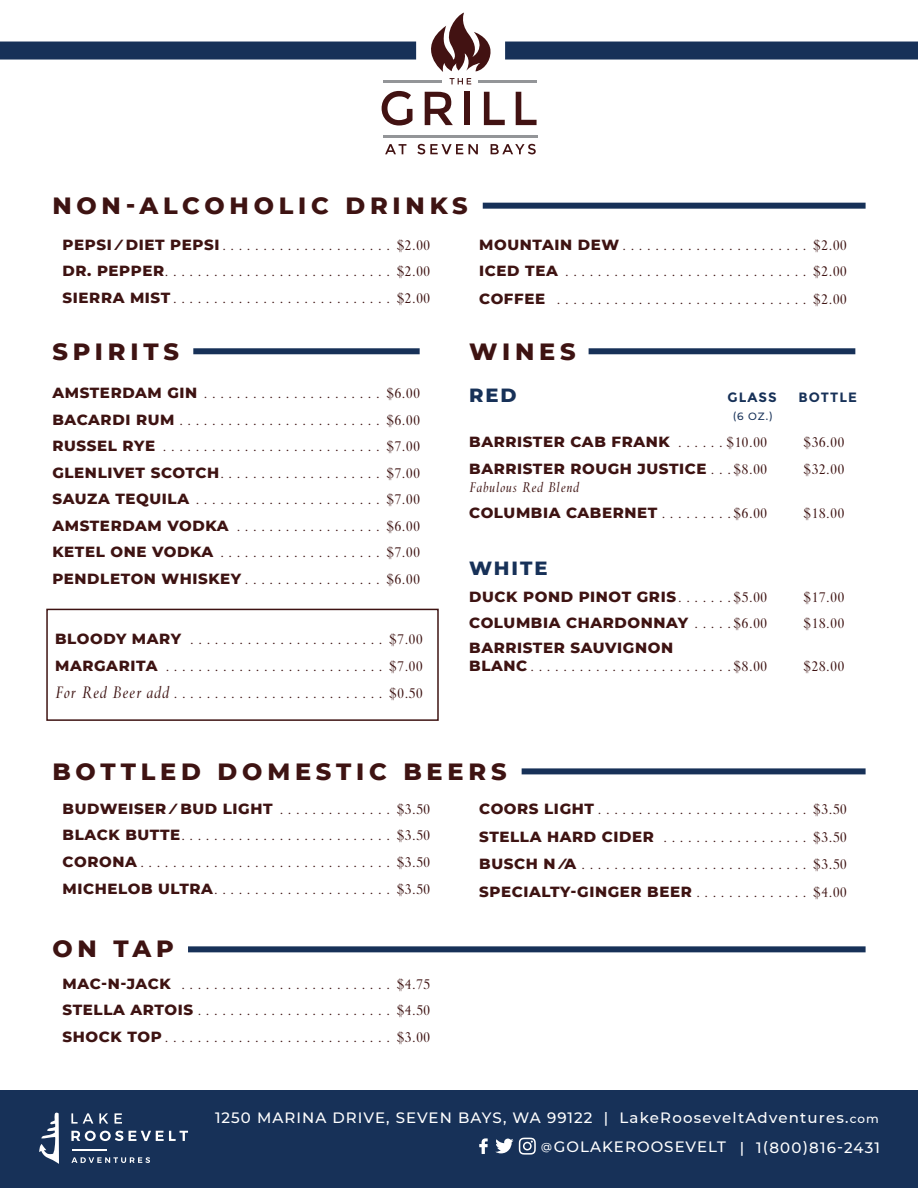
<style>
.page{position:relative;width:918px;height:1188px;background:#fff}
.page>*{position:absolute;margin:0;border:0;box-sizing:border-box;transform-origin:0 0}
.t1{font:800 24px "Montserrat";letter-spacing:.2em;color:#3e1312}
.t2{font:800 19.5px "Montserrat";letter-spacing:.1em;color:#173158}
.t3{font:16.5px/26.5px "Spectrum MT Std";letter-spacing:.04em;color:#3e1312;text-align:justify}
.t4{font:italic 16.5px "Spectrum MT Std";letter-spacing:.04em;color:#3e1312}
.t5{font:800 15px "Montserrat";letter-spacing:.04em;color:#3e1312}
.t6{font:500 15px "Montserrat";letter-spacing:.07em;color:#fff}
.t7{font:700 13.5px "Montserrat";letter-spacing:.08em;color:#173158}
.t8{font:500 10.5px "Montserrat";color:#173158}
.s1{font-family:"Montserrat";font-weight:800;font-size:15px}
.s2{font-family:"Spectrum MT Std";font-weight:400;font-size:16.5px}
.s3{font-style:italic;font-size:19.5px}
.s4{font-size:12px}
.s5{font-size:10.5px}
</style>
<div class="page">
<div style="left:0;top:1091px;width:918px;height:97px;background:#173158"></div>
<svg style="left:382px;top:91px;width:31px;height:35px"></svg>
<svg style="left:425px;top:92px;width:28px;height:33px"></svg>
<div style="left:464px;top:92px;width:6px;height:33px;background:#421212"></div>
<svg style="left:484px;top:92px;width:21px;height:33px"></svg>
<svg style="left:516px;top:92px;width:21px;height:33px"></svg>
<svg style="left:385px;top:144px;width:21px;height:10px"></svg>
<svg style="left:417px;top:144px;width:61px;height:10px"></svg>
<svg style="left:491px;top:144px;width:45px;height:10px"></svg>
<svg style="left:450px;top:78px;width:21px;height:6px"></svg>
<hr style="left:383px;top:80px;width:59px;height:3px;background:#939598">
<hr style="left:479px;top:80px;width:58px;height:3px;background:#939598">
<hr style="left:383px;top:135px;width:154px;height:3px;background:#939598">
<svg style="left:414px;top:13px;width:77px;height:59px"></svg>
<svg style="left:71px;top:1157px;width:79px;height:6px"></svg>
<svg style="left:71px;top:1113px;width:22px;height:11px"></svg>
<svg style="left:99px;top:1113px;width:9px;height:11px"></svg>
<svg style="left:115px;top:1113px;width:7px;height:11px"></svg>
<svg style="left:71px;top:1131px;width:52px;height:10px"></svg>
<svg style="left:129px;top:1131px;width:59px;height:10px"></svg>
<svg style="left:39px;top:1113px;width:20px;height:51px"></svg>
<hr style="left:72px;top:1149px;width:35px;height:2px;background:#fff">
<div style="left:193px;top:348px;width:227px;height:6px;background:#173158"></div>
<div style="left:483px;top:203px;width:383px;height:6px;background:#173158"></div>
<div style="left:522px;top:768px;width:344px;height:6px;background:#173158"></div>
<div style="left:188px;top:946px;width:678px;height:6px;background:#173158"></div>
<div style="left:589px;top:348px;width:266px;height:6px;background:#173158"></div>
<div style="left:0;top:42px;width:416px;height:18px;background:#173158"></div>
<div style="left:505px;top:42px;width:413px;height:18px;background:#173158"></div>
<svg style="left:495px;top:1138px;width:41px;height:17px"></svg>
<svg style="left:479px;top:1138px;width:9px;height:16px"></svg>
<div style="left:46px;top:609px;width:393px;height:112px;border:2px solid #3e1312"></div>
<h1 class="t1" style="left:52px;top:188px;width:417px">NON-ALCOHOLIC DRINKS</h1>
<p class="t3" style="left:63px;top:232px;width:369px"><span class="s1">PEPSI / DIET PEPSI</span> . . . . . . . . . . . . . . . . . . . . . $2.00<br><span class="s1">DR. PEPPER</span> . . . . . . . . . . . . . . . . . . . . . . . . . . . . $2.00<br><span class="s1">SIERRA MIST</span> . . . . . . . . . . . . . . . . . . . . . . . . . . . $2.00</p>
<p class="t3" style="left:479px;top:231px;width:369px;line-height:27.2px"><span class="s1">MOUNTAIN DEW</span> . . . . . . . . . . . . . . . . . . . . . . . $2.00<br><span class="s1">ICED TEA</span> . . . . . . . . . . . . . . . . . . . . . . . . . . . . . . $2.00<br><span class="s1">COFFEE</span> . . . . . . . . . . . . . . . . . . . . . . . . . . . . . . . $2.00</p>
<h1 class="t1" style="left:52px;top:334px;width:128px">SPIRITS</h1>
<h1 class="t1" style="left:469px;top:334px;width:108px">WINES</h1>
<p class="t3" style="left:52px;top:380px;width:369px"><span class="s1">AMSTERDAM GIN</span> . . . . . . . . . . . . . . . . . . . . . . $6.00<br><span class="s1">BACARDI RUM</span> . . . . . . . . . . . . . . . . . . . . . . . . . $6.00<br><span class="s1">RUSSEL RYE</span> . . . . . . . . . . . . . . . . . . . . . . . . . . . $7.00<br><span class="s1">GLENLIVET SCOTCH</span> . . . . . . . . . . . . . . . . . . . . $7.00<br><span class="s1">SAUZA TEQUILA</span> . . . . . . . . . . . . . . . . . . . . . . . $7.00<br><span class="s1">AMSTERDAM VODKA</span> . . . . . . . . . . . . . . . . . . $6.00<br><span class="s1">KETEL ONE VODKA</span> . . . . . . . . . . . . . . . . . . . . $7.00<br><span class="s1">PENDLETON WHISKEY</span> . . . . . . . . . . . . . . . . . $6.00</p>
<p class="t2" style="left:469px;top:381px;width:49px">RED</p>
<p class="t7" style="left:728px;top:390px;width:51px">GLASS</p>
<p class="t7" style="left:798px;top:390px;width:60px">BOTTLE</p>
<p class="t8" style="left:733px;top:409px;width:42px">(6 OZ.)</p>
<p class="t5" style="left:469px;top:431px;width:299px">BARRISTER CAB FRANK <span class="s2">. . . . . $10.00</span></p>
<p class="t3" style="left:803px;top:429px;width:42px">$36.00</p>
<p class="t5" style="left:469px;top:457px;width:299px">BARRISTER ROUGH JUSTICE <span class="s2">. . $8.00</span></p>
<p class="t3" style="left:803px;top:456px;width:42px">$32.00</p>
<p class="t4" style="left:469px;top:478px;width:111px">Fabulous Red Blend</p>
<p class="t5" style="left:469px;top:502px;width:299px">COLUMBIA CABERNET <span class="s2">. . . . . . . . . $6.00</span></p>
<p class="t3" style="left:803px;top:500px;width:42px">$18.00</p>
<p class="t2" style="left:469px;top:554px;width:80px">WHITE</p>
<p class="t5" style="left:469px;top:585px;width:299px">DUCK POND PINOT GRIS <span class="s2">. . . . . . $5.00</span></p>
<p class="t3" style="left:803px;top:584px;width:42px">$17.00</p>
<p class="t5" style="left:469px;top:612px;width:299px">COLUMBIA CHARDONNAY <span class="s2">. . . . $6.00</span></p>
<p class="t3" style="left:803px;top:611px;width:42px">$18.00</p>
<p class="t5" style="left:469px;top:637px;width:205px">BARRISTER SAUVIGNON</p>
<p class="t3" style="left:469px;top:653px;width:299px"><span class="s1">BLANC</span> . . . . . . . . . . . . . . . . . . . . . . . . $8.00</p>
<p class="t3" style="left:803px;top:653px;width:42px">$28.00</p>
<p class="t3" style="left:55px;top:627px;width:369px"><span class="s1">BLOODY MARY</span> . . . . . . . . . . . . . . . . . . . . . . . . $7.00<br><span class="s1">MARGARITA</span> . . . . . . . . . . . . . . . . . . . . . . . . . . . $7.00</p>
<p class="t3" style="left:55px;top:680px;width:369px"><span class="s3">For Red Beer add</span> . . . . . . . . . . . . . . . . . . . . . . . . . . $0.50</p>
<h1 class="t1" style="left:52px;top:754px;width:456px">BOTTLED DOMESTIC BEERS</h1>
<p class="t3" style="left:63px;top:796px;width:369px"><span class="s1">BUDWEISER / BUD LIGHT</span> . . . . . . . . . . . . . . $3.50<br><span class="s1">BLACK BUTTE</span> . . . . . . . . . . . . . . . . . . . . . . . . . . $3.50<br><span class="s1">CORONA</span> . . . . . . . . . . . . . . . . . . . . . . . . . . . . . . . $3.50<br><span class="s1">MICHELOB ULTRA</span> . . . . . . . . . . . . . . . . . . . . . . $3.50</p>
<p class="t3" style="left:479px;top:795px;width:369px;line-height:27.8px"><span class="s1">COORS LIGHT</span> . . . . . . . . . . . . . . . . . . . . . . . . . . $3.50<br><span class="s1">STELLA HARD CIDER</span> . . . . . . . . . . . . . . . . . . $3.50<br><span class="s1">BUSCH N /A</span> . . . . . . . . . . . . . . . . . . . . . . . . . . . . $3.50</p>
<p class="t5" style="left:479px;top:881px;width:369px">SPECIALTY-GINGER BEER <span class="s2">. . . . . . . . . . . . . . $4.00</span></p>
<h1 class="t1" style="left:52px;top:930px;width:123px">ON TAP</h1>
<p class="t3" style="left:63px;top:971px;width:369px"><span class="s1">MAC-N-JACK</span> . . . . . . . . . . . . . . . . . . . . . . . . . . $4.75<br><span class="s1">STELLA ARTOIS</span> . . . . . . . . . . . . . . . . . . . . . . . . $4.50<br><span class="s1">SHOCK TOP</span> . . . . . . . . . . . . . . . . . . . . . . . . . . . . $3.00</p>
<p class="t6" style="left:215px;top:1107px;width:665px">1250 MARINA DRIVE, SEVEN BAYS, WA 99122 | LakeRooseveltAdventures.<span class="s4">com</span></p>
<p class="t6" style="left:541px;top:1137px;width:340px"><span class="s5">@</span>GOLAKEROOSEVELT | 1(800)816-2431</p>
</div>
